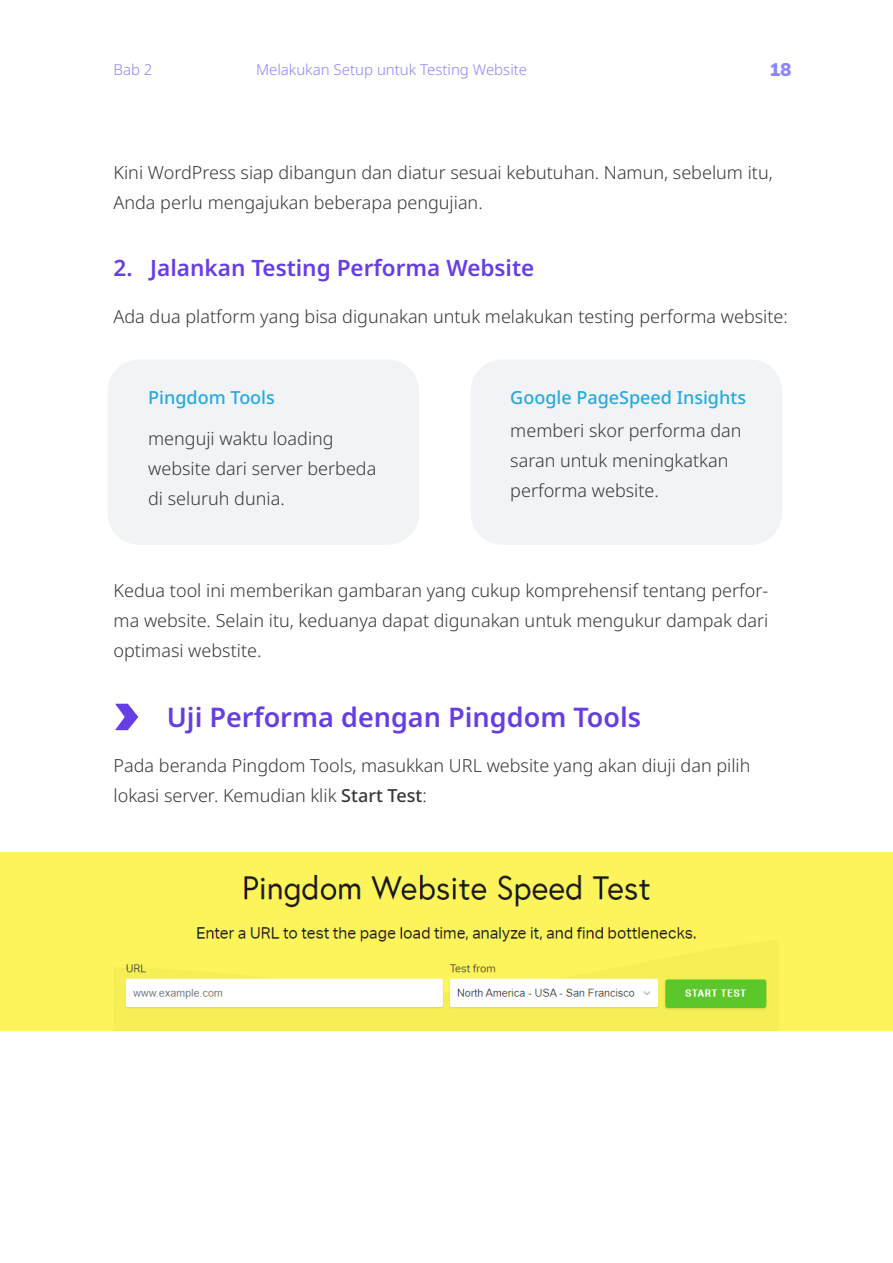
<style>
.page{position:relative;width:893px;height:1263px;background:#fff}
.page>*{position:absolute;margin:0;border:0;box-sizing:border-box;transform-origin:0 0}
.t1{font:600 27px "Noto Sans";color:#673de6}
.t2{font:600 22.5px "Noto Sans";color:#673de6}
.t3{font:300 18px/30px "Noto Sans";color:#383838}
.t4{font:500 18px "Noto Sans";color:#25a9e0}
.t5{font:900 18px "Muli";color:#8c85ff}
.t6{font:300 15px "Noto Sans";color:#8c85ff}
.s1{font-weight:500}
</style>
<div class="page">
<div style="left:108px;top:359px;width:311px;height:186px;background:#f2f3f7;border-radius:32px"></div>
<div style="left:471px;top:359px;width:311px;height:186px;background:#f2f3f7;border-radius:32px"></div>
<svg style="left:115px;top:704px;width:23px;height:26px"></svg>
<img style="left:114px;top:852px;width:665px;height:179px">
<div style="left:779px;top:852px;width:114px;height:179px;background:#fdf45b"></div>
<div style="left:0;top:852px;width:114px;height:179px;background:#fdf45b"></div>
<p class="t6" style="left:114px;top:59px;width:40px">Bab 2</p>
<p class="t6" style="left:256px;top:59px;width:273px">Melakukan Setup untuk Testing Website</p>
<p class="t5" style="left:770px;top:56px;width:23px">18</p>
<p class="t3" style="left:114px;top:158px;width:661px">Kini WordPress siap dibangun dan diatur sesuai kebutuhan. Namun, sebelum itu,<br>Anda perlu mengajukan beberapa pengujian.</p>
<p class="t2" style="left:114px;top:252px;width:422px">2. Jalankan Testing Performa Website</p>
<p class="t3" style="left:114px;top:302px;width:676px">Ada dua platform yang bisa digunakan untuk melakukan testing performa website:</p>
<p class="t4" style="left:148px;top:385px;width:128px">Pingdom Tools</p>
<p class="t3" style="left:148px;top:423px;width:230px">menguji waktu loading website dari server berbeda di seluruh dunia.</p>
<p class="t4" style="left:510px;top:385px;width:237px">Google PageSpeed Insights</p>
<p class="t3" style="left:510px;top:416px;width:233px">memberi skor performa dan saran untuk meningkatkan performa website.</p>
<p class="t3" style="left:114px;top:576px;width:656px;text-align:justify">Kedua tool ini memberikan gambaran yang cukup komprehensif tentang perfor&shy;ma website. Selain itu, keduanya dapat digunakan untuk mengukur dampak dari optimasi webstite.</p>
<h1 class="t1" style="left:167px;top:698px;width:476px">Uji Performa dengan Pingdom Tools</h1>
<p class="t3" style="left:114px;top:751px;width:638px">Pada beranda Pingdom Tools, masukkan URL website yang akan diuji dan pilih lokasi server. Kemudian klik <span class="s1">Start Test</span>:</p>
</div>
